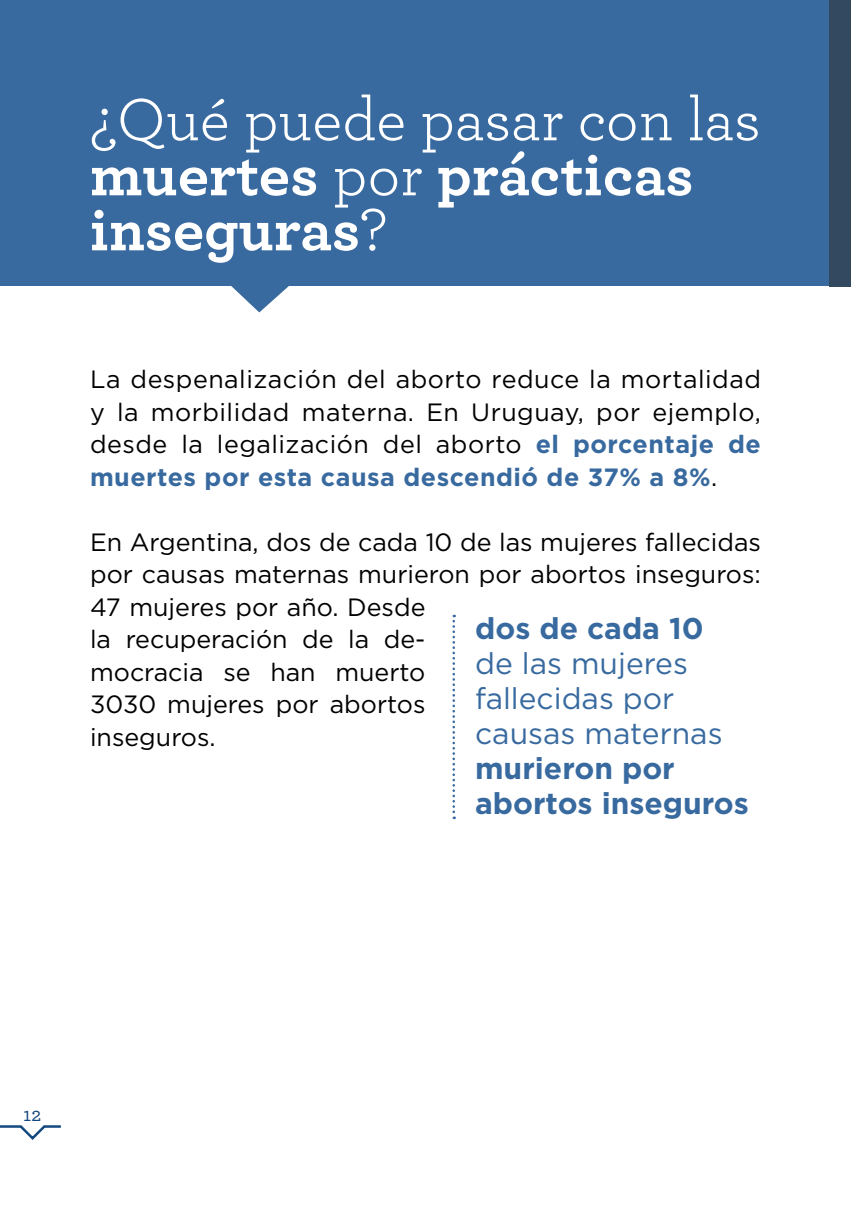
<style>
.page{position:relative;width:851px;height:1205px;background:#fff}
.page>*{position:absolute;margin:0;border:0;box-sizing:border-box;transform-origin:0 0}
.t1{font:700 62.5px/55px "Archer";color:#fff}
.t2{font:30px/35px "Gotham";color:#386a9f}
.t3{font:700 30px/35px "Gotham";color:#386a9f}
.t4{font:25px/32.5px "Gotham";color:#000;text-align:justify}
.t5{font:500 20px "Archer";color:#14477d}
.s1{font-weight:400}
.s2{font-weight:700;color:#386a9f}
</style>
<div class="page">
<svg style="left:0;top:1125px;width:61px;height:15px"></svg>
<svg style="left:452px;top:615px;width:3px;height:204px"></svg>
<svg style="left:0;top:0;width:828px;height:312px;background:#4775a6"></svg>
<div style="left:828px;top:0;width:22px;height:287px;background:#33495f"></div>
<h1 class="t1" style="left:90px;top:88px;width:672px"><span class="s1">¿Qué puede pasar con las </span>muertes <span class="s1">por</span> prácticas inseguras<span class="s1">?</span></h1>
<p class="t4" style="left:90px;top:363px;width:672px">La despenalización del aborto reduce la mortalidad y la morbilidad materna. En Uruguay, por ejemplo, desde la legalización del aborto <span class="s2">el porcentaje de muertes por esta causa descendió de 37% a 8%</span>.</p>
<p class="t4" style="left:90px;top:525px;width:672px;text-align:left">En Argentina, dos de cada 10 de las mujeres fallecidas por causas maternas murieron por abortos inseguros:<br>47 mujeres por año. Desde<br>la recuperación de la de-<br>mocracia se han muerto<br>3030 mujeres por abortos<br>inseguros.</p>
<p class="t3" style="left:475px;top:611px;width:230px">dos de cada 10</p>
<p class="t2" style="left:475px;top:645px;width:249px">de las mujeres fallecidas por causas maternas</p>
<p class="t3" style="left:475px;top:751px;width:275px">murieron por abortos inseguros</p>
<p class="t5" style="left:23px;top:1099px;width:20px">12</p>
</div>
